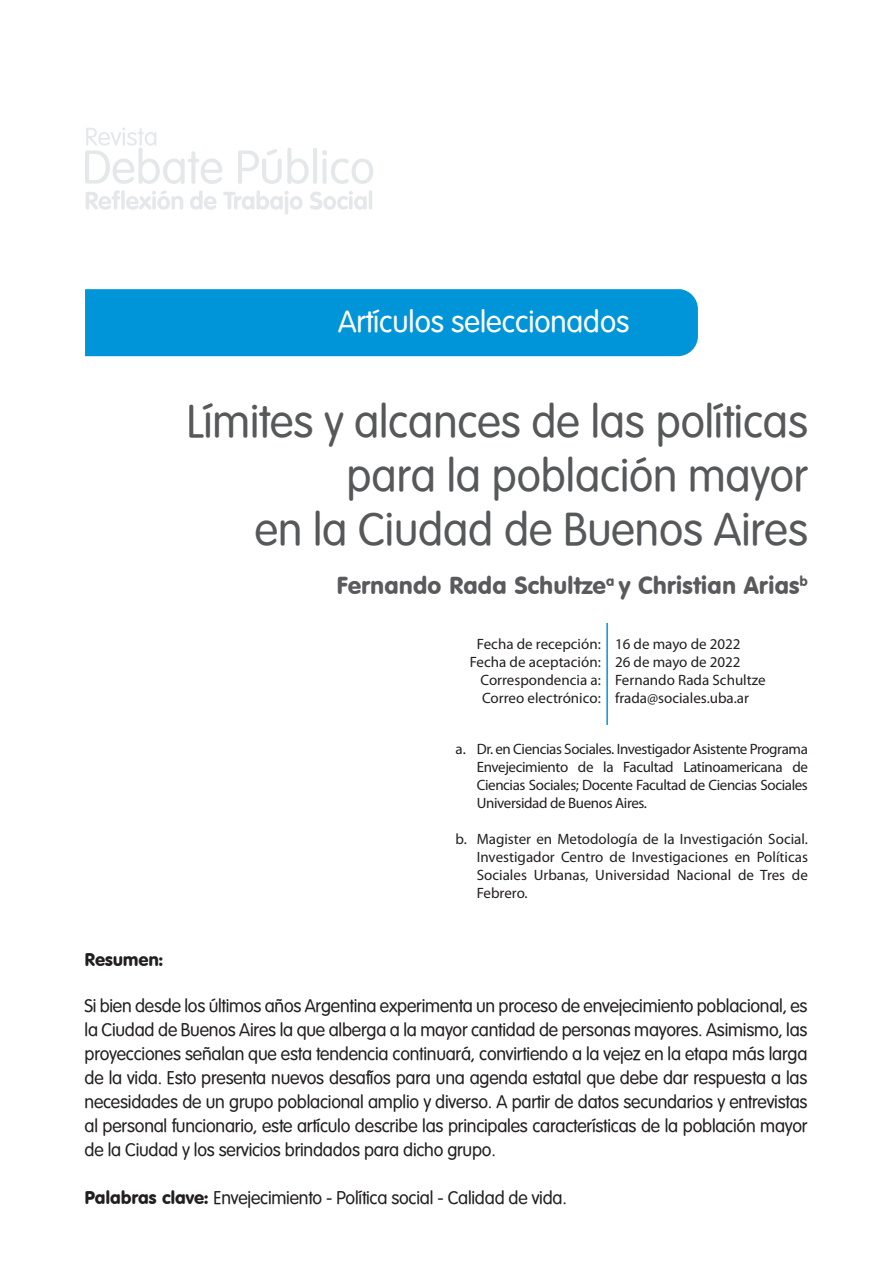
<style>
.page{position:relative;width:893px;height:1263px;background:#fff}
.page>*{position:absolute;margin:0;border:0;box-sizing:border-box;transform-origin:0 0}
.t1{font:45px/54px "VAG Rounded Lt Normal";color:#57585a;text-align:right}
.t2{font:30px "VAG Rounded Lt Normal";color:#fff}
.t3{font:24px "VAG Rounded BT";color:#5a5a5d}
.t4{font:18px/24px "VAG Rounded Lt Normal";letter-spacing:-.01em;color:#231f20;text-align:justify}
.t5{font:18px "VAG Rounded BT";letter-spacing:-.01em;color:#231f20}
.t6{font:15px/18px "Myriad Pro";color:#231f20;text-align:justify}
.s1{font-family:"VAG Rounded BT"}
</style>
<div class="page">
<div style="left:85px;top:289px;width:613px;height:67px;background:#0095d9"></div>
<svg style="left:85px;top:128px;width:137px;height:56px"></svg>
<svg style="left:238px;top:148px;width:71px;height:36px"></svg>
<hr style="left:313px;top:148px;width:4px;height:36px;background:#e5e8ea;border-radius:2px">
<svg style="left:322px;top:150px;width:51px;height:34px"></svg>
<svg style="left:86px;top:190px;width:34px;height:20px"></svg>
<hr style="left:121px;top:190px;width:4px;height:20px;background:#e5e8ea;border-radius:2px">
<svg style="left:126px;top:190px;width:57px;height:20px"></svg>
<svg style="left:190px;top:190px;width:27px;height:20px"></svg>
<svg style="left:223px;top:190px;width:80px;height:25px"></svg>
<svg style="left:310px;top:191px;width:57px;height:19px"></svg>
<hr style="left:369px;top:190px;width:3px;height:20px;background:#e5e8ea;border-radius:2px">
<hr style="left:606px;top:623px;width:2px;height:102px;background:#0095d9">
<p class="t2" style="left:338px;top:304px;width:293px">Artículos seleccionados</p>
<p class="t1" style="left:187px;top:394px;width:623px">Límites y alcances de las políticas para la población mayor</p>
<p class="t1" style="left:255px;top:502px;width:555px">en la Ciudad de Buenos Aires</p>
<p class="t3" style="left:337px;top:571px;width:473px">Fernando Rada Schultze<sup>a</sup> y Christian Arias<sup>b</sup></p>
<p class="t6" style="left:477px;top:636px;width:125px">Fecha de recepción:</p>
<p class="t6" style="left:470px;top:654px;width:132px">Fecha de aceptación:</p>
<p class="t6" style="left:480px;top:672px;width:122px">Correspondencia a:</p>
<p class="t6" style="left:482px;top:690px;width:120px">Correo electrónico:</p>
<p class="t6" style="left:615px;top:636px;width:127px">16 de mayo de 2022</p>
<p class="t6" style="left:615px;top:654px;width:127px">26 de mayo de 2022</p>
<p class="t6" style="left:615px;top:672px;width:152px">Fernando Rada Schultze</p>
<p class="t6" style="left:615px;top:690px;width:136px">frada@sociales.uba.ar</p>
<p class="t6" style="left:477px;top:740px;width:333px;text-indent:-21px">a. Dr. en Ciencias Sociales. Investigador Asistente Programa Envejecimiento de la Facultad Latinoamericana de Ciencias Sociales; Docente Facultad de Ciencias Sociales Universidad de Buenos Aires.</p>
<p class="t6" style="left:477px;top:830px;width:333px;text-indent:-21px">b. Magister en Metodología de la Investigación Social.<br>Investigador Centro de Investigaciones en Políticas Sociales Urbanas, Universidad Nacional de Tres de Febrero.</p>
<p class="t5" style="left:85px;top:949px;width:80px">Resumen:</p>
<p class="t4" style="left:85px;top:994px;width:724px">Si bien desde los últimos años Argentina experimenta un proceso de envejecimiento poblacional, es la Ciudad de Buenos Aires la que alberga a la mayor cantidad de personas mayores. Asimismo, las proyecciones señalan que esta tendencia continuará, convirtiendo a la vejez en la etapa más larga de la vida. Esto presenta nuevos desafíos para una agenda estatal que debe dar respuesta a las necesidades de un grupo poblacional amplio y diverso. A partir de datos secundarios y entrevistas al personal funcionario, este artículo describe las principales características de la población mayor de la Ciudad y los servicios brindados para dicho grupo.</p>
<p class="t4" style="left:85px;top:1186px;width:484px"><span class="s1">Palabras clave:</span> Envejecimiento - Política social - Calidad de vida.</p>
</div>
